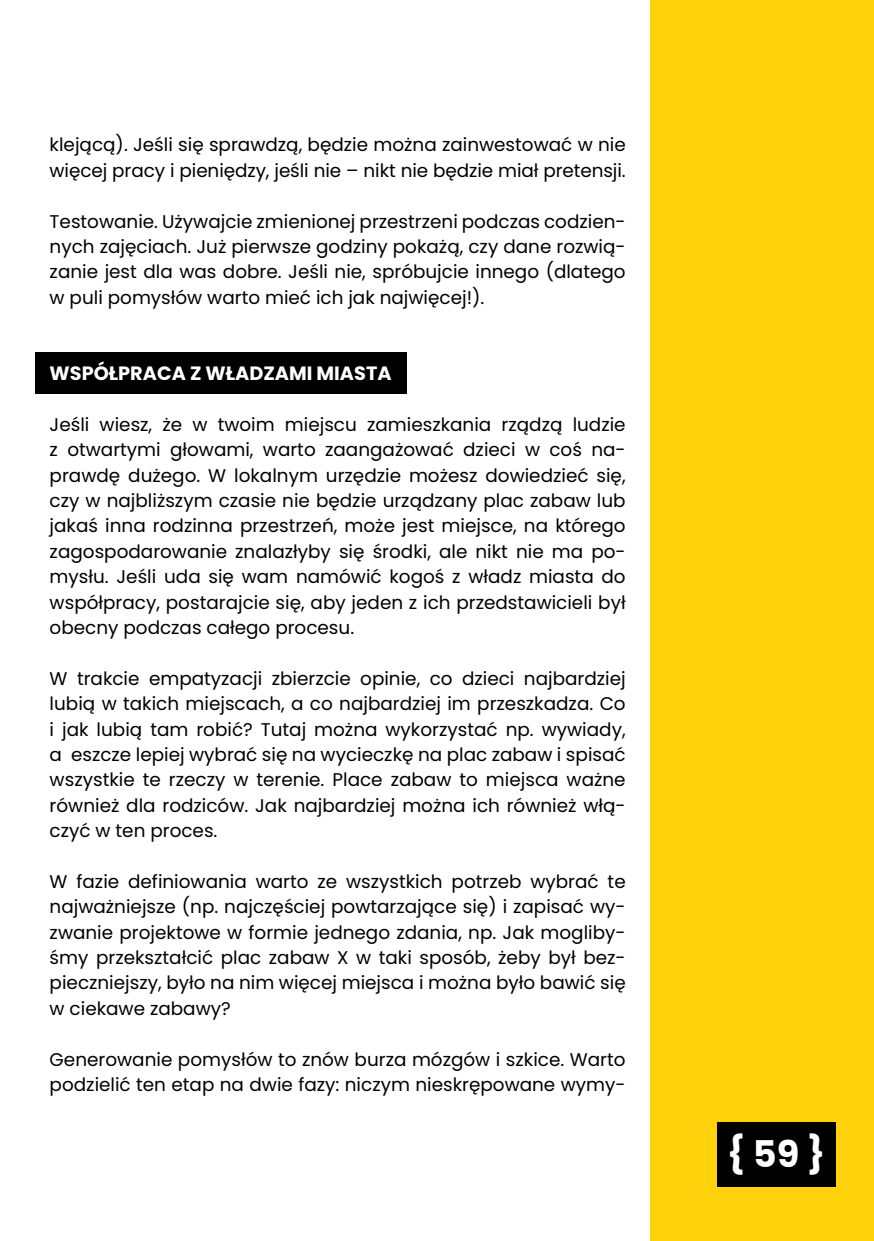
<style>
.page{position:relative;width:874px;height:1241px;background:#fff}
.page>*{position:absolute;margin:0;border:0;box-sizing:border-box;transform-origin:0 0}
.t1{font:700 36.75px "Poppins";color:#fff}
.t2{font:700 19.25px "Poppins";color:#fff}
.t3{font:18.38px/25.4px "Poppins";color:#000;text-align:justify}
</style>
<div class="page">
<div style="left:650px;top:0;width:223px;height:1240px;background:#ffd20b"></div>
<div style="left:716px;top:1122px;width:119px;height:64px;background:#000"></div>
<div style="left:35px;top:352px;width:371px;height:42px;background:#000"></div>
<p class="t3" style="left:50px;top:132px;width:577px">klejącą). Jeśli się sprawdzą, będzie można zainwestować w nie więcej pracy i pieniędzy, jeśli nie – nikt nie będzie miał pretensji.</p>
<p class="t3" style="left:50px;top:208px;width:577px">Testowanie. Używajcie zmienionej przestrzeni podczas codzien&shy;nych zajęciach. Już pierwsze godziny pokażą, czy dane rozwią&shy;zanie jest dla was dobre. Jeśli nie, spróbujcie innego (dlatego w puli pomysłów warto mieć ich jak najwięcej!).</p>
<p class="t2" style="left:50px;top:362px;width:343px">WSPÓŁPRACA Z WŁADZAMI MIASTA</p>
<p class="t3" style="left:50px;top:411px;width:577px">Jeśli wiesz, że w twoim miejscu zamieszkania rządzą ludzie z otwartymi głowami, warto zaangażować dzieci w coś na&shy;prawdę dużego. W lokalnym urzędzie możesz dowiedzieć się, czy w najbliższym czasie nie będzie urządzany plac zabaw lub jakaś inna rodzinna przestrzeń, może jest miejsce, na którego zagospodarowanie znalazłyby się środki, ale nikt nie ma po&shy;mysłu. Jeśli uda się wam namówić kogoś z władz miasta do współpracy, postarajcie się, aby jeden z ich przedstawicieli był obecny podczas całego procesu.</p>
<p class="t3" style="left:50px;top:665px;width:577px">W trakcie empatyzacji zbierzcie opinie, co dzieci najbardziej lubią w takich miejscach, a co najbardziej im przeszkadza. Co i jak lubią tam robić? Tutaj można wykorzystać np. wywiady, a eszcze lepiej wybrać się na wycieczkę na plac zabaw i spisać wszystkie te rzeczy w terenie. Place zabaw to miejsca ważne również dla rodziców. Jak najbardziej można ich również włą&shy;czyć w ten proces.</p>
<p class="t3" style="left:50px;top:868px;width:577px">W fazie definiowania warto ze wszystkich potrzeb wybrać te najważniejsze (np. najczęściej powtarzające się) i zapisać wy&shy;zwanie projektowe w formie jednego zdania, np. Jak mogliby&shy;śmy przekształcić plac zabaw X w taki sposób, żeby był bez&shy;pieczniejszy, było na nim więcej miejsca i można było bawić się w ciekawe zabawy?</p>
<p class="t3" style="left:50px;top:1046px;width:577px">Generowanie pomysłów to znów burza mózgów i szkice. Warto podzielić ten etap na dwie fazy: niczym nieskrępowane wymy-</p>
<h1 class="t1" style="left:726px;top:1132px;width:100px">{ 59 }</h1>
</div>
